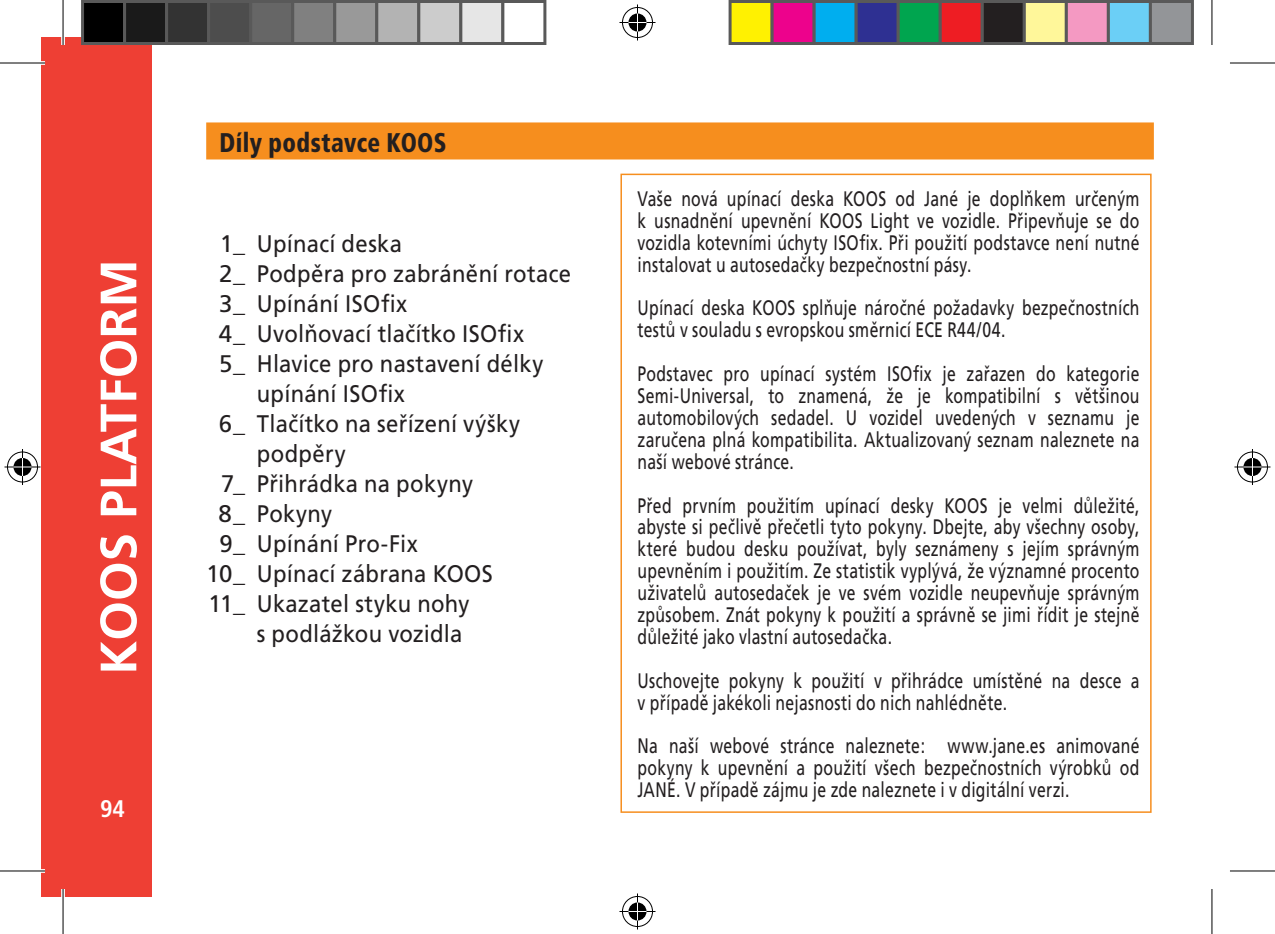
<style>
.page{position:relative;width:1275px;height:934px;background:#fff}
.page>*{position:absolute;margin:0;border:0;box-sizing:border-box;transform-origin:0 0}
.t1{font:700 51px "Frutiger CE";color:#fff}
.t2{font:900 condensed 27px "Frutiger LT";letter-spacing:.015em;color:#231f20;scale:.88 1}
.t3{font:24px "Frutiger CE";letter-spacing:.01em;color:#231f20;scale:.92 1}
.t4{font:24px "Frutiger CE";letter-spacing:.01em;color:#231f20}
.t5{font:700 condensed 24px "Frutiger LT";color:#fff}
.t6{font:21px/21.9px "Frutiger CE";letter-spacing:.015em;color:#231f20;text-align:justify;scale:.75 1}
</style>
<div class="page">
<div style="left:41px;top:37px;width:110px;height:859px;background:#ee3f34"></div>
<div style="left:206px;top:122px;width:947px;height:37px;background:#f68e1e;border:3px solid #f68e1e"></div>
<div style="left:620px;top:174px;width:531px;height:639px;border:2px solid #f68e1e"></div>
<hr style="left:0;top:61px;width:45px;height:4px;background:#fff">
<svg style="left:0;top:869px;width:45px;height:4px"></svg>
<svg style="left:1230px;top:871px;width:44px;height:1px"></svg>
<svg style="left:61px;top:37px;width:4px;height:8px"></svg>
<svg style="left:61px;top:889px;width:4px;height:8px"></svg>
<svg style="left:1212px;top:0;width:1px;height:45px"></svg>
<svg style="left:1212px;top:889px;width:1px;height:45px"></svg>
<hr style="left:0;top:62px;width:45px;height:2px;background:#000">
<hr style="left:1229px;top:62px;width:45px;height:2px;background:#000">
<hr style="left:0;top:870px;width:45px;height:1px;background:#000">
<hr style="left:1229px;top:870px;width:45px;height:1px;background:#000">
<hr style="left:62px;top:0;width:2px;height:45px;background:#000">
<hr style="left:62px;top:889px;width:2px;height:45px;background:#000">
<hr style="left:1211px;top:0;width:1px;height:45px;background:#000">
<hr style="left:1211px;top:889px;width:1px;height:45px;background:#000">
<div style="left:620px;top:6px;width:34px;height:33px;border:4px solid #fff;border-radius:50%"></div>
<hr style="left:619px;top:21px;width:36px;height:3px;background:#fff">
<hr style="left:635px;top:4px;width:4px;height:36px;background:#fff">
<div style="left:626px;top:12px;width:22px;height:21px;border:4px solid #fff;border-radius:50%"></div>
<div style="left:622px;top:7px;width:30px;height:31px;border:1px solid #000;border-radius:50%"></div>
<hr style="left:619px;top:22px;width:36px;height:1px;background:#000">
<hr style="left:637px;top:4px;width:1px;height:36px;background:#000">
<svg style="left:628px;top:13px;width:18px;height:18px"></svg>
<div style="left:620px;top:894px;width:34px;height:34px;border:4px solid #fff;border-radius:50%"></div>
<hr style="left:619px;top:909px;width:36px;height:4px;background:#fff">
<hr style="left:635px;top:893px;width:4px;height:36px;background:#fff">
<div style="left:626px;top:900px;width:22px;height:22px;border:4px solid #fff;border-radius:50%"></div>
<div style="left:622px;top:896px;width:30px;height:31px;border:1px solid #000;border-radius:50%"></div>
<hr style="left:619px;top:911px;width:36px;height:1px;background:#000">
<hr style="left:637px;top:893px;width:1px;height:36px;background:#000">
<svg style="left:628px;top:902px;width:18px;height:18px"></svg>
<div style="left:6px;top:450px;width:33px;height:34px;border:4px solid #fff;border-radius:50%"></div>
<svg style="left:4px;top:465px;width:36px;height:4px"></svg>
<hr style="left:21px;top:449px;width:3px;height:36px;background:#fff">
<div style="left:12px;top:456px;width:21px;height:22px;border:4px solid #fff;border-radius:50%"></div>
<div style="left:7px;top:452px;width:31px;height:30px;border:1px solid #000;border-radius:50%"></div>
<hr style="left:4px;top:466px;width:36px;height:1px;background:#000">
<hr style="left:22px;top:449px;width:1px;height:36px;background:#000">
<svg style="left:14px;top:458px;width:18px;height:18px"></svg>
<div style="left:1235px;top:450px;width:33px;height:34px;border:4px solid #fff;border-radius:50%"></div>
<svg style="left:1234px;top:465px;width:36px;height:4px"></svg>
<hr style="left:1250px;top:449px;width:3px;height:36px;background:#fff">
<div style="left:1241px;top:456px;width:21px;height:22px;border:4px solid #fff;border-radius:50%"></div>
<div style="left:1236px;top:452px;width:31px;height:30px;border:1px solid #000;border-radius:50%"></div>
<hr style="left:1234px;top:466px;width:36px;height:1px;background:#000">
<hr style="left:1251px;top:449px;width:1px;height:36px;background:#000">
<svg style="left:1243px;top:458px;width:18px;height:18px"></svg>
<div style="left:82px;top:2px;width:42px;height:42px;background:#000"></div>
<div style="left:81px;top:0;width:45px;height:45px;border:3px solid #595959"></div>
<div style="left:124px;top:2px;width:42px;height:42px;background:#1a1a1a"></div>
<div style="left:123px;top:0;width:45px;height:45px;border:3px solid #595959"></div>
<div style="left:166px;top:2px;width:42px;height:42px;background:#333"></div>
<div style="left:165px;top:0;width:45px;height:45px;border:3px solid #595959"></div>
<div style="left:208px;top:2px;width:42px;height:42px;background:#4d4d4d"></div>
<div style="left:207px;top:0;width:45px;height:45px;border:3px solid #595959"></div>
<div style="left:250px;top:2px;width:42px;height:42px;background:#666"></div>
<div style="left:249px;top:0;width:45px;height:45px;border:3px solid #595959"></div>
<div style="left:292px;top:2px;width:42px;height:42px;background:#808080"></div>
<div style="left:291px;top:0;width:45px;height:45px;border:3px solid #595959"></div>
<div style="left:334px;top:2px;width:42px;height:42px;background:#999"></div>
<div style="left:333px;top:0;width:45px;height:45px;border:3px solid #595959"></div>
<div style="left:376px;top:2px;width:42px;height:42px;background:#b3b3b3"></div>
<div style="left:375px;top:0;width:45px;height:45px;border:3px solid #595959"></div>
<div style="left:418px;top:2px;width:42px;height:42px;background:#ccc"></div>
<div style="left:417px;top:0;width:45px;height:45px;border:3px solid #595959"></div>
<div style="left:460px;top:2px;width:42px;height:42px;background:#e6e6e6"></div>
<div style="left:459px;top:0;width:45px;height:45px;border:3px solid #595959"></div>
<div style="left:501px;top:0;width:45px;height:45px;border:3px solid #595959"></div>
<div style="left:730px;top:2px;width:42px;height:42px;background:#fff101"></div>
<div style="left:728px;top:0;width:45px;height:45px;border:3px solid #595959"></div>
<div style="left:772px;top:2px;width:42px;height:42px;background:#ed028c"></div>
<div style="left:770px;top:0;width:45px;height:45px;border:3px solid #595959"></div>
<div style="left:814px;top:2px;width:42px;height:42px;background:#00aeef"></div>
<div style="left:812px;top:0;width:45px;height:45px;border:3px solid #595959"></div>
<div style="left:856px;top:2px;width:42px;height:42px;background:#2e3092"></div>
<div style="left:854px;top:0;width:45px;height:45px;border:3px solid #595959"></div>
<div style="left:898px;top:2px;width:42px;height:42px;background:#00a54f"></div>
<div style="left:896px;top:0;width:45px;height:45px;border:3px solid #595959"></div>
<div style="left:940px;top:2px;width:42px;height:42px;background:#ee1d23"></div>
<div style="left:938px;top:0;width:45px;height:45px;border:3px solid #595959"></div>
<div style="left:982px;top:2px;width:42px;height:42px;background:#231f20"></div>
<div style="left:980px;top:0;width:45px;height:45px;border:3px solid #595959"></div>
<div style="left:1024px;top:2px;width:42px;height:42px;background:#fff79a"></div>
<div style="left:1022px;top:0;width:45px;height:45px;border:3px solid #595959"></div>
<div style="left:1066px;top:2px;width:42px;height:42px;background:#f499c2"></div>
<div style="left:1064px;top:0;width:45px;height:45px;border:3px solid #595959"></div>
<div style="left:1108px;top:2px;width:42px;height:42px;background:#6bcff6"></div>
<div style="left:1106px;top:0;width:45px;height:45px;border:3px solid #595959"></div>
<div style="left:1150px;top:2px;width:42px;height:42px;background:#939598"></div>
<div style="left:1148px;top:0;width:45px;height:45px;border:3px solid #595959"></div>
<p class="t1" style="left:88px;top:675px;width:417px;rotate:-90deg">KOOS PLATFORM</p>
<p class="t5" style="left:100px;top:794px;width:26px">94</p>
<p class="t2" style="left:219px;top:127px;width:259px">Díly podstavce KOOS</p>
<p class="t4" style="left:220px;top:229px;width:27px">1_</p>
<p class="t4" style="left:219px;top:259px;width:28px">2_</p>
<p class="t4" style="left:219px;top:289px;width:28px">3_</p>
<p class="t4" style="left:219px;top:319px;width:28px">4_</p>
<p class="t4" style="left:219px;top:349px;width:28px">5_</p>
<p class="t4" style="left:219px;top:409px;width:28px">6_</p>
<p class="t4" style="left:221px;top:469px;width:26px">7_</p>
<p class="t4" style="left:218px;top:499px;width:28px">8_</p>
<p class="t4" style="left:219px;top:529px;width:27px">9_</p>
<p class="t4" style="left:206px;top:559px;width:41px">10_</p>
<p class="t4" style="left:208px;top:589px;width:38px">11_</p>
<p class="t3" style="left:257px;top:229px;width:159px">Upínací deska</p>
<p class="t3" style="left:257px;top:259px;width:343px">Podpěra pro zabránění rotace</p>
<p class="t3" style="left:257px;top:289px;width:165px">Upínání ISOfix</p>
<p class="t3" style="left:257px;top:319px;width:292px">Uvolňovací tlačítko ISOfix</p>
<p class="t3" style="left:257px;top:349px;width:313px">Hlavice pro nastavení délky</p>
<p class="t3" style="left:257px;top:379px;width:162px">upínání ISOfix</p>
<p class="t3" style="left:257px;top:409px;width:288px">Tlačítko na seřízení výšky</p>
<p class="t3" style="left:257px;top:439px;width:98px">podpěry</p>
<p class="t3" style="left:257px;top:469px;width:236px">Přihrádka na pokyny</p>
<p class="t3" style="left:257px;top:499px;width:83px">Pokyny</p>
<p class="t3" style="left:257px;top:529px;width:176px">Upínání Pro-Fix</p>
<p class="t3" style="left:257px;top:559px;width:258px">Upínací zábrana KOOS</p>
<p class="t3" style="left:257px;top:589px;width:232px">Ukazatel styku nohy</p>
<p class="t3" style="left:257px;top:619px;width:225px">s podlážkou vozidla</p>
<p class="t6" style="left:637px;top:188px;width:670px">Vaše nová upínací deska KOOS od Jané je doplňkem určeným k usnadnění upevnění KOOS Light ve vozidle. Připevňuje se do vozidla kotevními úchyty ISOfix. Při použití podstavce není nutné instalovat u autosedačky bezpečnostní pásy.</p>
<p class="t6" style="left:637px;top:297px;width:670px">Upínací deska KOOS splňuje náročné požadavky bezpečnostních testů v souladu s evropskou směrnicí ECE R44/04.</p>
<p class="t6" style="left:637px;top:363px;width:670px">Podstavec pro upínací systém ISOfix je zařazen do kategorie Semi-Universal, to znamená, že je kompatibilní s většinou automobilových sedadel. U vozidel uvedených v seznamu je zaručena plná kompatibilita. Aktualizovaný seznam naleznete na naší webové stránce.</p>
<p class="t6" style="left:637px;top:494px;width:670px">Před prvním použitím upínací desky KOOS je velmi důležité, abyste si pečlivě přečetli tyto pokyny. Dbejte, aby všechny osoby, které budou desku používat, byly seznámeny s jejím správným upevněním i použitím. Ze statistik vyplývá, že významné procento uživatelů autosedaček je ve svém vozidle neupevňuje správným způsobem. Znát pokyny k použití a správně se jimi řídit je stejně důležité jako vlastní autosedačka.</p>
<p class="t6" style="left:637px;top:669px;width:670px">Uschovejte pokyny k použití v přihrádce umístěné na desce a v případě jakékoli nejasnosti do nich nahlédněte.</p>
<p class="t6" style="left:637px;top:735px;width:670px">Na naší webové stránce naleznete: www.jane.es animované pokyny k upevnění a použití všech bezpečnostních výrobků od JANÉ. V případě zájmu je zde naleznete i v digitální verzi.</p>
</div>
